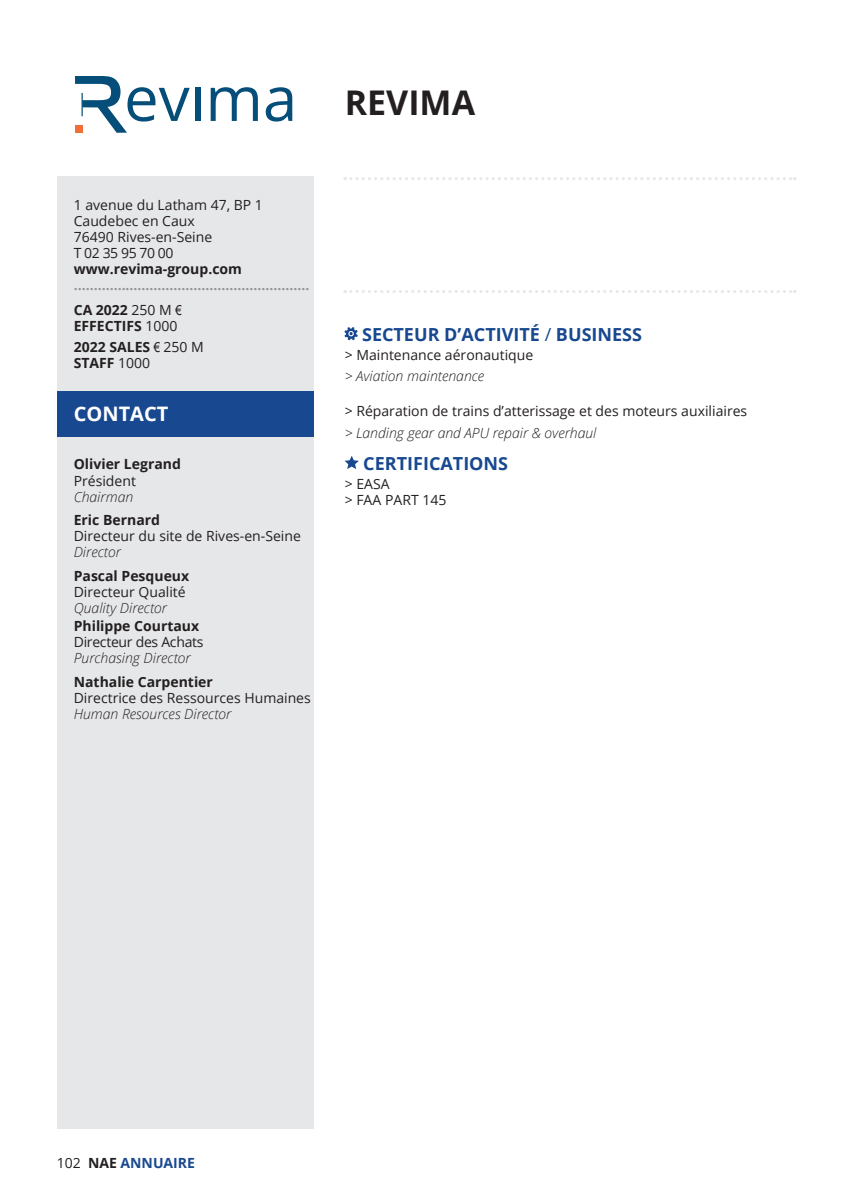
<style>
.page{position:relative;width:851px;height:1191px;background:#fff}
.page>*{position:absolute;margin:0;border:0;box-sizing:border-box;transform-origin:0 0}
.t1{font:700 34px "Open Sans";color:#231f20}
.t2{font:700 20px "Open Sans";color:#fff}
.t3{font:700 18px "Open Sans";color:#18488f}
.t4{font:14px/16px "Open Sans";color:#231f20}
.t5{font:700 14px/21.6px "Open Sans";color:#231f20}
.t6{font:italic 300 14px "Open Sans";color:#231f20}
.t7{font:700 14px/24.6px "Open Sans";color:#939598}
.t8{font:14px "Open Sans";letter-spacing:-.02em;color:#231f20}
.t9{font:700 14px "Open Sans";color:#18488f}
.s1{color:#231f20}
.s2{font-weight:400;color:#231f20}
.s3{font-family:"Arial Narrow";font-weight:400;color:#231f20}
.s4{font-weight:400}
.s5{font-family:"Arial Narrow";font-weight:400}
</style>
<div class="page">
<div style="left:57px;top:177px;width:256px;height:951px;background:#e6e7e9"></div>
<svg style="left:345px;top:177px;width:450px;height:3px"></svg>
<svg style="left:345px;top:327px;width:12px;height:13px"></svg>
<svg style="left:345px;top:456px;width:13px;height:13px"></svg>
<div style="left:57px;top:391px;width:256px;height:45px;background:#18488f"></div>
<svg style="left:75px;top:76px;width:115px;height:57px"></svg>
<div style="left:195px;top:88px;width:5px;height:33px;background:#054e79"></div>
<svg style="left:211px;top:87px;width:47px;height:34px"></svg>
<svg style="left:266px;top:87px;width:26px;height:35px"></svg>
<svg style="left:345px;top:290px;width:450px;height:3px"></svg>
<p class="t4" style="left:74px;top:196px;width:191px">1 avenue du Latham 47, BP 1<br>Caudebec en Caux<br>76490 Rives-en-Seine<br>T 02 35 95 70 00</p>
<p class="t5" style="left:74px;top:258px;width:170px">www.revima-group.com</p>
<p class="t7" style="left:74px;top:272px;width:237px">...........................................................<br><span class="s1">CA 2022</span> <span class="s2">250 M</span> <span class="s3">€</span></p>
<p class="t5" style="left:74px;top:314px;width:131px">EFFECTIFS <span class="s4">1000<br></span>2022 SALES <span class="s5">€</span> <span class="s4">250 M</span></p>
<p class="t5" style="left:74px;top:352px;width:78px">STAFF <span class="s4">1000</span></p>
<h2 class="t2" style="left:74px;top:400px;width:96px">CONTACT</h2>
<p class="t5" style="left:74px;top:453px;width:109px">Olivier Legrand</p>
<p class="t4" style="left:74px;top:472px;width:64px">Président</p>
<p class="t6" style="left:74px;top:487px;width:61px">Chairman</p>
<p class="t5" style="left:74px;top:509px;width:88px">Eric Bernard</p>
<p class="t4" style="left:74px;top:528px;width:229px">Directeur du site de Rives-en-Seine</p>
<p class="t6" style="left:74px;top:542px;width:49px">Director</p>
<p class="t5" style="left:74px;top:564px;width:117px">Pascal Pesqueux</p>
<p class="t4" style="left:74px;top:583px;width:113px">Directeur Qualité</p>
<p class="t6" style="left:74px;top:598px;width:95px">Quality Director</p>
<p class="t5" style="left:74px;top:614px;width:127px">Philippe Courtaux</p>
<p class="t8" style="left:74px;top:632px;width:131px">Directeur des Achats</p>
<p class="t6" style="left:74px;top:648px;width:118px">Purchasing Director</p>
<p class="t5" style="left:74px;top:670px;width:141px">Nathalie Carpentier</p>
<p class="t4" style="left:74px;top:689px;width:238px">Directrice des Ressources Humaines</p>
<p class="t6" style="left:74px;top:704px;width:159px">Human Resources Director</p>
<h1 class="t1" style="left:345px;top:79px;width:132px">REVIMA</h1>
<p class="t3" style="left:362px;top:322px;width:281px">SECTEUR D’ACTIVITÉ <span class="s4">/</span> BUSINESS</p>
<p class="t4" style="left:345px;top:346px;width:190px">&gt; Maintenance aéronautique</p>
<p class="t6" style="left:345px;top:367px;width:141px">&gt; Aviation maintenance</p>
<p class="t4" style="left:345px;top:403px;width:404px">&gt; Réparation de trains d’atterissage et des moteurs auxiliaires</p>
<p class="t6" style="left:345px;top:423px;width:253px">&gt; Landing gear and APU repair &amp; overhaul</p>
<p class="t3" style="left:363px;top:451px;width:146px">CERTIFICATIONS</p>
<p class="t4" style="left:345px;top:475px;width:103px">&gt; EASA<br>&gt; FAA PART 145</p>
<p class="t9" style="left:57px;top:1152px;width:140px"><span class="s2">102</span> <span class="s1">NAE</span> ANNUAIRE</p>
</div>
